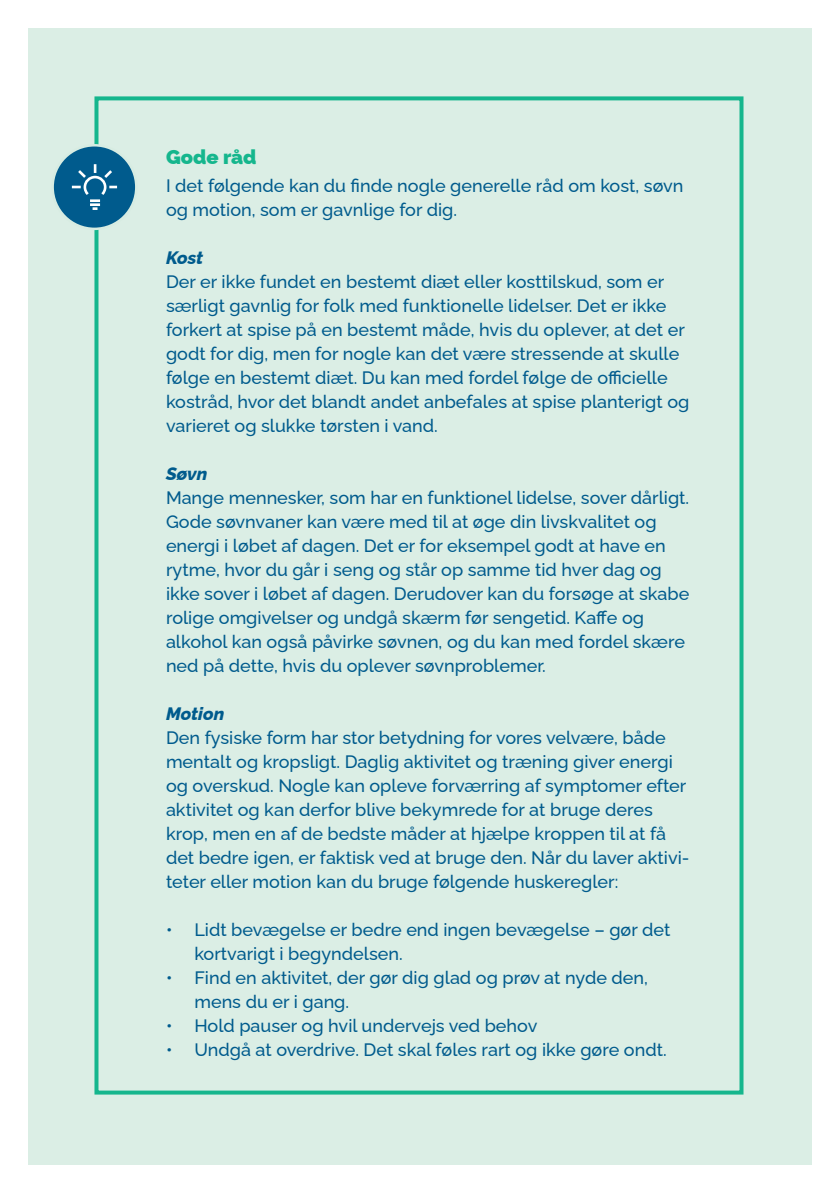
<style>
.page{position:relative;width:840px;height:1191px;background:#fff}
.page>*{position:absolute;margin:0;border:0;box-sizing:border-box;transform-origin:0 0}
.t1{font:900 20px "Raleway";color:#15b68d}
.t2{font:500 18px/24px "Raleway";color:#005b8d}
.t3{font:italic 800 18px "Raleway";color:#005b8d}
.s1{font-family:"Raleway Medium 2";font-weight:400}
</style>
<div class="page">
<div style="left:28px;top:28px;width:783px;height:1136px;background:#dbeee5"></div>
<div style="left:94px;top:96px;width:649px;height:998px;border:4px solid #15b68d"></div>
<div style="left:53px;top:145px;width:83px;height:84px;background:#005b8d;border-radius:50%"></div>
<div style="left:51px;top:144px;width:86px;height:86px;border:2px solid #d7ece2;border-radius:50%"></div>
<svg style="left:71px;top:164px;width:47px;height:46px"></svg>
<h2 class="t1" style="left:166px;top:141px;width:92px">Gode råd</h2>
<p class="t2" style="left:166px;top:172px;width:518px">I det følgende kan du finde nogle generelle råd om kost, søvn og motion, som er gavnlige for dig.</p>
<h3 class="t3" style="left:166px;top:243px;width:39px">Kost</h3>
<p class="t2" style="left:166px;top:268px;width:524px">Der er ikke fundet en bestemt diæt eller kosttilskud, som er særligt gavnlig for folk med funktionelle lidelser. Det er ikke forkert at spise på en bestemt måde, hvis du oplever, at det er godt for dig, men for nogle kan det være stressende at skulle følge en bestemt diæt. Du kan med fordel følge de officielle kostråd, hvor det blandt andet anbefales at spise planterigt og varieret og slukke tørsten i vand.</p>
<h3 class="t3" style="left:166px;top:459px;width:43px">Søvn</h3>
<p class="t2" style="left:166px;top:484px;width:524px">Mange mennesker, som har en funktionel lidelse, sover dårligt.<br>Gode søvnvaner kan være med til at øge din livskvalitet og energi i løbet af dagen. Det er for eksempel godt at have en rytme, hvor du går i seng og står op samme tid hver dag og ikke sover i løbet af dagen. Derudover kan du forsøge at skabe rolige omgivelser og undgå skærm før sengetid. Kaffe og alkohol kan også påvirke søvnen, og du kan med fordel skære ned på dette, hvis du oplever søvnproblemer.</p>
<h3 class="t3" style="left:166px;top:699px;width:60px">Motion</h3>
<p class="t2" style="left:166px;top:724px;width:524px">Den fysiske form har stor betydning for vores velvære, både mentalt og kropsligt. Daglig aktivitet og træning giver energi og overskud. Nogle kan opleve forværring af symptomer efter aktivitet og kan derfor blive bekymrede for at bruge deres krop, men en af de bedste måder at hjælpe kroppen til at få det bedre igen, er faktisk ved at bruge den. Når du laver aktivi&shy;teter eller motion kan du bruge følgende huskeregler:</p>
<p class="t2" style="left:194px;top:916px;width:477px;text-indent:-28px"><span class="s1">•</span> Lidt bevægelse er bedre end ingen bevægelse – gør det kortvarigt i begyndelsen.</p>
<p class="t2" style="left:194px;top:964px;width:455px;text-indent:-28px"><span class="s1">•</span> Find en aktivitet, der gør dig glad og prøv at nyde den, mens du er i gang.</p>
<p class="t2" style="left:166px;top:1012px;width:373px"><span class="s1">•</span> Hold pauser og hvil undervejs ved behov</p>
<p class="t2" style="left:166px;top:1036px;width:502px"><span class="s1">•</span> Undgå at overdrive. Det skal føles rart og ikke gøre ondt.</p>
</div>
